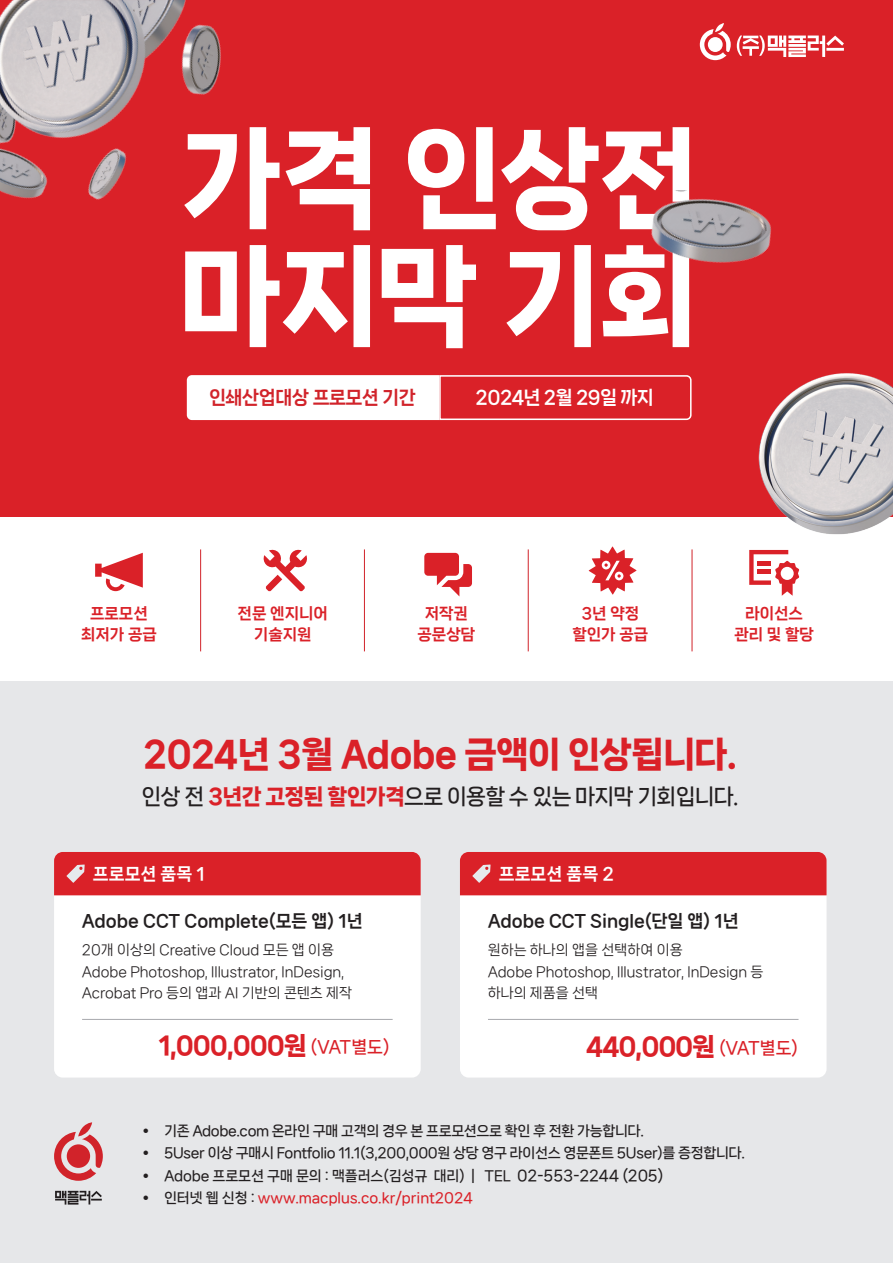
<style>
.page{position:relative;width:893px;height:1263px;background:#fff}
.page>*{position:absolute;margin:0;border:0;box-sizing:border-box;transform-origin:0 0}
.t1{font:108.6px/117.9px "Nanum Square Neo e Hv";letter-spacing:-.02em;color:#fff}
.t2{font:35.25px "Nanum Square Neo e Hv";letter-spacing:-.02em;color:#da2128}
.t3{font:24.45px "Nanum Square Neo e Hv";letter-spacing:-.05em;color:#da2128}
.t4{font:21.45px "Nanum Square Neo c Bd";letter-spacing:-.03em;color:#231f20}
.t5{font:18.3px "Nanum Square Neo d Eb";letter-spacing:-.03em;color:#fff}
.t6{font:18.3px "Nanum Square Neo d Eb";letter-spacing:-.02em;color:#d1232a}
.t7{font:16.8px "Nanum Square Neo d Eb";color:#231f20}
.t8{font:16.8px "Nanum Square Neo d Eb";color:#fff}
.t9{font:15.3px/21.5px "Nanum Square Neo d Eb";color:#da2128;text-align:center}
.t10{font:13.8px "Nanum Square Neo c Bd";letter-spacing:-.025em;color:#231f20}
.t11{font:13.8px/21.5px "Nanum Square Neo b Rg";color:#231f20}
.t12{font:13.8px "Nanum Square Neo c Bd";color:#da2128}
.s1{font-family:"Nanum Square Neo e Hv";color:#da2128}
.s2{font-family:"Nanum Square Neo c Bd";font-size:16.8px}
.s3{font-size:14.55px}
.s4{color:#231f20}
</style>
<div class="page">
<div style="left:0;top:0;width:893px;height:516px;background:#da2128"></div>
<div style="left:0;top:681px;width:893px;height:582px;background:#e6e7e9"></div>
<hr style="left:200px;top:549px;width:1px;height:102px;background:#d1232a">
<hr style="left:528px;top:549px;width:1px;height:102px;background:#d1232a">
<hr style="left:364px;top:549px;width:1px;height:102px;background:#d1232a">
<hr style="left:692px;top:549px;width:1px;height:102px;background:#d1232a">
<svg style="left:55px;top:1191px;width:47px;height:13px"></svg>
<svg style="left:54px;top:1122px;width:49px;height:59px"></svg>
<svg style="left:589px;top:546px;width:47px;height:49px"></svg>
<svg style="left:263px;top:549px;width:44px;height:42px"></svg>
<svg style="left:95px;top:553px;width:48px;height:38px"></svg>
<svg style="left:749px;top:550px;width:50px;height:46px"></svg>
<div style="left:781px;top:567px;width:13px;height:13px;background:#fff;border-radius:50%"></div>
<svg style="left:424px;top:553px;width:48px;height:43px"></svg>
<div style="left:54px;top:852px;width:367px;height:225px;background:#fff;border-radius:9px"></div>
<div style="left:54px;top:852px;width:367px;height:43px;background:#da2128"></div>
<hr style="left:82px;top:1019px;width:311px;height:1px;background:#a8a9ad">
<div style="left:460px;top:852px;width:366px;height:225px;background:#fff;border-radius:9px"></div>
<div style="left:460px;top:852px;width:366px;height:43px;background:#da2128"></div>
<hr style="left:488px;top:1019px;width:310px;height:1px;background:#a8a9ad">
<svg style="left:700px;top:23px;width:31px;height:37px"></svg>
<svg style="left:737px;top:36px;width:107px;height:21px"></svg>
<svg style="left:186px;top:375px;width:506px;height:46px"></svg>
<img style="left:741px;top:373px;width:152px;height:162px">
<img style="left:0;top:0;width:221px;height:200px">
<img style="left:651px;top:191px;width:120px;height:72px">
<h1 class="t1" style="left:181px;top:123px;width:519px">가격 인상전 마지막 기회</h1>
<h3 class="t6" style="left:209px;top:388px;width:208px">인쇄산업대상 프로모션 기간</h3>
<h3 class="t5" style="left:476px;top:388px;width:180px">2024년 2월 29일 까지</h3>
<p class="t9" style="left:81px;top:603px;width:77px">프로모션 최저가 공급</p>
<p class="t9" style="left:238px;top:603px;width:92px">전문 엔지니어 기술지원</p>
<p class="t9" style="left:572px;top:603px;width:77px">3년 약정 할인가 공급</p>
<p class="t9" style="left:734px;top:603px;width:81px">라이선스 관리 및 할당</p>
<p class="t9" style="left:417px;top:603px;width:59px">저작권 공문상담</p>
<h2 class="t2" style="left:143px;top:735px;width:595px">2024년 3월 Adobe 금액이 인상됩니다.</h2>
<h3 class="t4" style="left:142px;top:785px;width:598px">인상 전 <span class="s1">3년간 고정된 할인가격</span>으로 이용할 수 있는 마지막 기회입니다.</h3>
<p class="t8" style="left:93px;top:864px;width:113px">프로모션 품목 1</p>
<p class="t8" style="left:499px;top:864px;width:117px">프로모션 품목 2</p>
<p class="t7" style="left:82px;top:912px;width:282px">Adobe CCT Complete(모든 앱) 1년</p>
<p class="t11" style="left:82px;top:940px;width:272px">20개 이상의 Creative Cloud 모든 앱 이용<br>Adobe Photoshop, Illustrator, InDesign,<br>Acrobat Pro 등의 앱과 AI 기반의 콘텐츠 제작</p>
<p class="t7" style="left:488px;top:912px;width:252px">Adobe CCT Single(단일 앱) 1년</p>
<p class="t11" style="left:488px;top:940px;width:277px">원하는 하나의 앱을 선택하여 이용<br>Adobe Photoshop, Illustrator, InDesign 등 하나의 제품을 선택</p>
<h3 class="t3" style="left:158px;top:1032px;width:233px">1,000,000원 <span class="s2">(VAT별도)</span></h3>
<h3 class="t3" style="left:586px;top:1033px;width:214px">440,000원 <span class="s2">(VAT별도)</span></h3>
<p class="t10" style="left:143px;top:1124px;width:503px">• 기존 Adobe.com 온라인 구매 고객의 경우 본 프로모션으로 확인 후 전환 가능합니다.</p>
<p class="t10" style="left:143px;top:1146px;width:604px">• 5User 이상 구매시 Fontfolio 11.1(3,200,000원 상당 영구 라이선스 영문폰트 5User)를 증정합니다.</p>
<p class="t10" style="left:143px;top:1168px;width:522px">• Adobe 프로모션 구매 문의 : 맥플러스(김성규 대리) | TEL <span class="s3">02-553-2244 (205)</span></p>
<p class="t12" style="left:143px;top:1190px;width:332px"><span class="s4">• 인터넷 웹 신청 :</span> www.macplus.co.kr/print2024</p>
</div>
